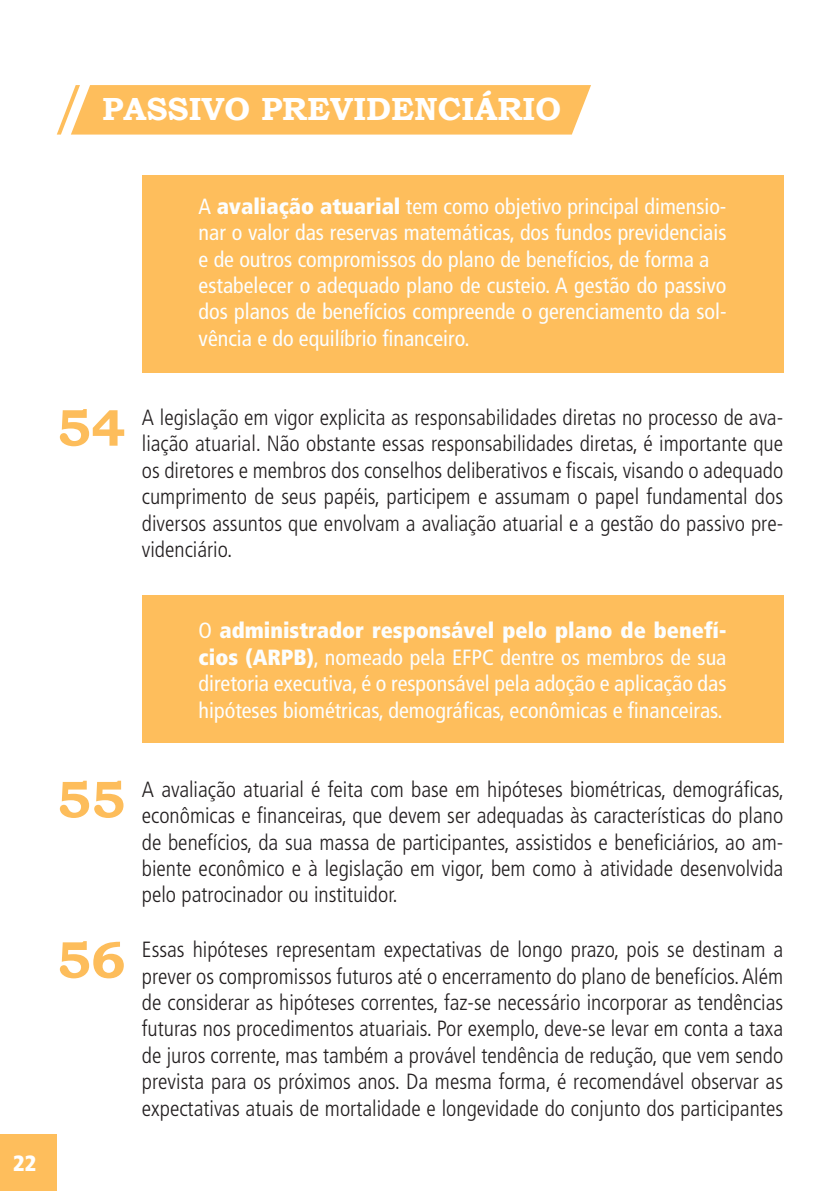
<style>
.page{position:relative;width:840px;height:1191px;background:#fff}
.page>*{position:absolute;margin:0;border:0;box-sizing:border-box;transform-origin:0 0}
.t1{font:700 52px "Bookman Old Style";color:#fdbd5b}
.t2{font:700 32px "Bookman Old Style";color:#fff}
.t3{font:300 condensed 22px/26.4px "Frutiger";color:#231f20;text-align:justify}
.t4{font:condensed 22px/26.4px "Frutiger";color:#fcfefe}
.t5{font:900 condensed 22px "Frutiger";color:#fff}
.s1{font-weight:900}
</style>
<div class="page">
<div style="left:0;top:1134px;width:57px;height:57px;background:#febe5c"></div>
<div style="left:142px;top:175px;width:640px;height:198px;background:#febe5c"></div>
<div style="left:142px;top:595px;width:640px;height:147px;background:#febe5c"></div>
<svg style="left:57px;top:85px;width:533px;height:50px;background:#fec166"></svg>
<h2 class="t2" style="left:102px;top:86px;width:183px">PASSIVO PRE</h2>
<h2 class="t2" style="left:330px;top:86px;width:230px">VIDENCIÁRIO</h2>
<p class="t4" style="left:198px;top:193px;width:529px">A <span class="s1">avaliação atuarial</span> tem como objetivo principal dimensio&shy;nar o valor das reservas matemáticas, dos fundos previdenciais e de outros compromissos do plano de benefícios, de forma a estabelecer o adequado plano de custeio. A gestão do passivo dos planos de benefícios compreende o gerenciamento da sol&shy;vência e do equilíbrio financeiro.</p>
<h1 class="t1" style="left:57px;top:390px;width:70px">54</h1>
<p class="t3" style="left:142px;top:404px;width:642px">A legislação em vigor explicita as responsabilidades diretas no processo de ava-</p>
<p class="t3" style="left:142px;top:431px;width:642px">liação atuarial. Não obstante essas responsabilidades diretas, é importante que os diretores e membros dos conselhos deliberativos e fiscais, visando o adequado cumprimento de seus papéis, participem e assumam o papel fundamental dos diversos assuntos que envolvam a avaliação atuarial e a gestão do passivo pre&shy;videnciário.</p>
<p class="t5" style="left:13px;top:1149px;width:24px">22</p>
<p class="t4" style="left:198px;top:617px;width:529px;text-align:justify">O <span class="s1">administrador responsável pelo plano de benefí&shy;cios (ARPB)</span>, nomeado pela EFPC dentre os membros de sua diretoria executiva, é o responsável pela adoção e aplicação das hipóteses biométricas, demográficas, econômicas e financeiras.</p>
<h1 class="t1" style="left:57px;top:762px;width:70px">55</h1>
<h1 class="t1" style="left:57px;top:922px;width:70px">56</h1>
<p class="t3" style="left:142px;top:776px;width:643px">A avaliação atuarial é feita com base em hipóteses biométricas, demográficas,</p>
<p class="t3" style="left:142px;top:802px;width:642px">econômicas e financeiras, que devem ser adequadas às características do plano de benefícios, da sua massa de participantes, assistidos e beneficiários, ao am&shy;biente econômico e à legislação em vigor, bem como à atividade desenvolvida pelo patrocinador ou instituidor.</p>
<p class="t3" style="left:142px;top:936px;width:642px">Essas hipóteses representam expectativas de longo prazo, pois se destinam a</p>
<p class="t3" style="left:142px;top:963px;width:642px">prever os compromissos futuros até o encerramento do plano de benefícios. Além de considerar as hipóteses correntes, faz-se necessário incorporar as tendências futuras nos procedimentos atuariais. Por exemplo, deve-se levar em conta a taxa de juros corrente, mas também a provável tendência de redução, que vem sendo prevista para os próximos anos. Da mesma forma, é recomendável observar as expectativas atuais de mortalidade e longevidade do conjunto dos participantes</p>
</div>
